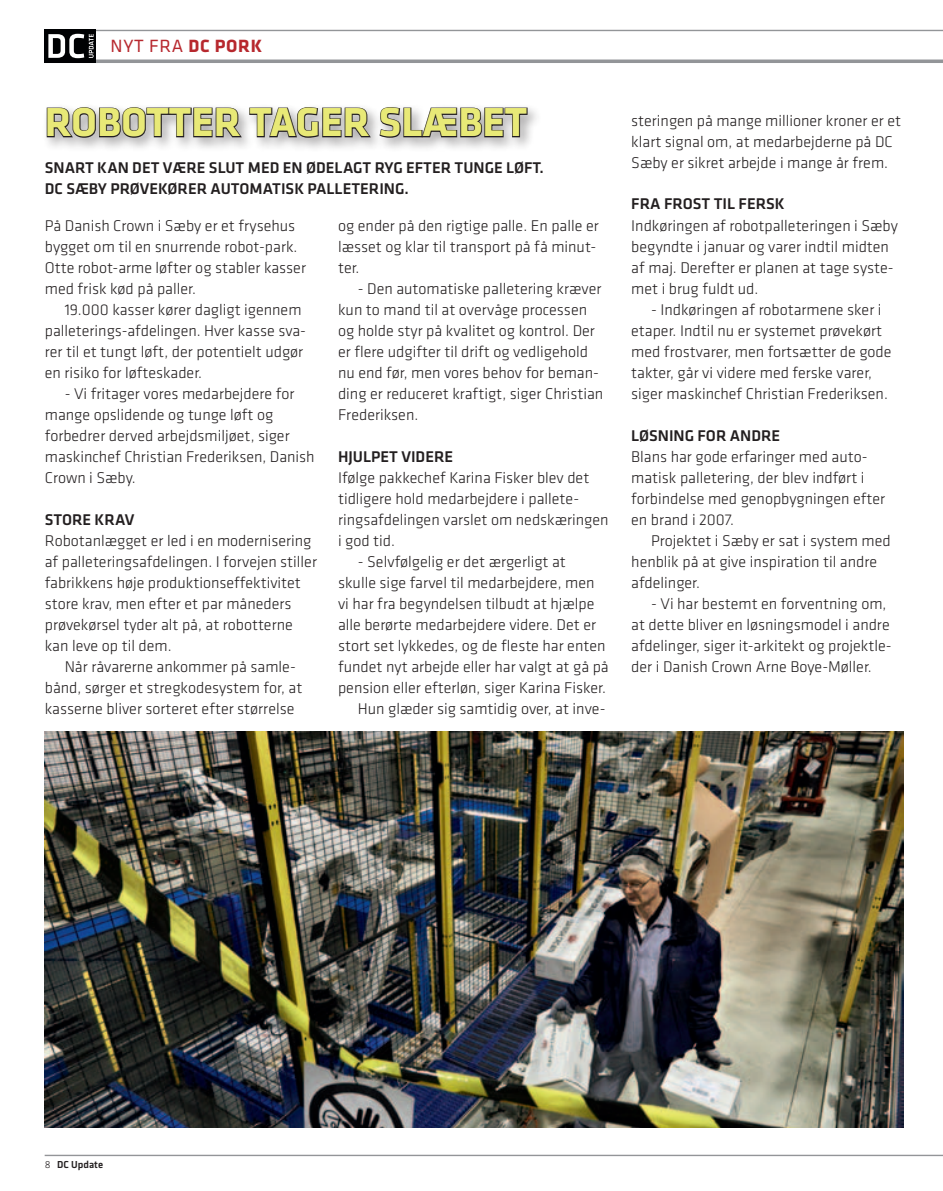
<style>
.page{position:relative;width:943px;height:1191px;background:#fff}
.page>*{position:absolute;margin:0;border:0;box-sizing:border-box;transform-origin:0 0}
.t1{font:700 42px "Klavika";color:#e8e977}
.t2{font:18.38px "Klavika";letter-spacing:.04em;color:#b7282e}
.t3{font:300 16.1px/21px "Klavika";color:#231f20}
.t4{font:500 16.1px "Klavika";color:#231f20}
.t5{font:500 10.5px "Klavika";color:#231f20}
.s1{font-weight:700}
.s2{font-weight:300}
</style>
<div class="page">
<hr style="left:45px;top:1154px;width:898px;height:2px;background:#939598">
<hr style="left:45px;top:30px;width:898px;height:1px;background:#939598">
<hr style="left:45px;top:60px;width:898px;height:3px;background:#939598">
<div style="left:45px;top:30px;width:51px;height:33px;background:#000103"></div>
<svg style="left:48px;top:34px;width:46px;height:24px"></svg>
<img style="left:45px;top:731px;width:858px;height:397px">
<div style="left:42px;top:103px;width:500px;height:49px;background:#231f20;opacity:.4"></div>
<svg style="left:46px;top:106px;width:326px;height:33px;background:#a4a2a3"></svg>
<svg style="left:378px;top:106px;width:150px;height:33px;background:#a3a1a1"></svg>
<p class="t2" style="left:111px;top:35px;width:153px">NYT FRA <span class="s1">DC PORK</span></p>
<h1 class="t1" style="left:45px;top:100px;width:101px">ROBOTTER</h1>
<h1 class="t1" style="left:250px;top:100px;width:25px">TAGER</h1>
<h1 class="t1" style="left:378px;top:100px;width:27px">SLÆ</h1>
<h1 class="t1" style="left:458px;top:100px;width:46px">BET</h1>
<p class="t4" style="left:45px;top:159px;width:340px">SNART KAN DET VÆRE SLUT MED EN ØDELAGT RYG</p>
<p class="t4" style="left:406px;top:159px;width:59px">EFTER TUNG</p>
<p class="t4" style="left:494px;top:159px;width:51px">E LØFT.</p>
<p class="t4" style="left:45px;top:180px;width:365px">DC SÆBY PRØVEKØRER AUTOMATISK PALLETERING .</p>
<p class="t3" style="left:45px;top:215px;width:263px">På Danish Crown i Sæby er et frysehus bygget om til en snurrende robot-park.<br>Otte robot-arme løfter og stabler kasser med frisk kød på paller.</p>
<p class="t3" style="left:45px;top:299px;width:263px;text-indent:20px">19.000 kasser kører dagligt igennem palleterings-afdelingen. Hver kasse sva&shy;rer til et tungt løft, der potentielt udgør en risiko for løfteskader.</p>
<p class="t3" style="left:45px;top:383px;width:271px;text-indent:20px">- Vi fritager vores medarbejdere for mange opslidende og tunge løft og forbedrer derved arbejdsmiljøet, siger maskinchef Christian Frederiksen, Danish Crown i Sæby.</p>
<p class="t4" style="left:45px;top:510px;width:91px">STOR E KRAV</p>
<p class="t3" style="left:45px;top:530px;width:274px">Robotanlægget er led i en modernisering af palleteringsafdelingen. I forvejen stiller fabrikkens høje produktionseffektivitet store krav, men efter et par måneders prøvekørsel tyder alt på, at robotterne kan leve op til dem.</p>
<p class="t3" style="left:45px;top:656px;width:259px;text-indent:20px">Når råvarerne ankommer på samle&shy;bånd, sørger et stregkodesystem for, at kasserne bliver sorteret efter størrelse</p>
<p class="t3" style="left:338px;top:215px;width:262px">og ender på den rigtige palle. En palle er læsset og klar til transport på få minut&shy;ter.</p>
<p class="t3" style="left:338px;top:278px;width:267px;text-indent:20px">- Den automatiske palletering kræver kun to mand til at overvåge processen og holde styr på kvalitet og kontrol. Der er flere udgifter til drift og vedligehold nu end før, men vores behov for beman&shy;ding er reduceret kraftigt, siger Christian Frederiksen.</p>
<p class="t4" style="left:338px;top:447px;width:117px">HJULPET VIDERE</p>
<p class="t3" style="left:338px;top:467px;width:272px">Ifølge pakkechef Karina Fisker blev det tidligere hold medarbejdere i pallete&shy;ringsafdelingen varslet om nedskæringen i god tid.</p>
<p class="t3" style="left:358px;top:551px;width:209px">- Selvfølgelig er det ærgerligt at</p>
<p class="t3" style="left:338px;top:572px;width:258px">skulle sige farvel til medarbejdere, men</p>
<p class="t3" style="left:338px;top:593px;width:258px">vi har fra begyndelsen tilbudt at hjælpe</p>
<p class="t3" style="left:338px;top:614px;width:259px">alle berørte medarbejdere videre. Det er</p>
<p class="t3" style="left:338px;top:635px;width:269px">stort set lykkedes, og de fleste har enten</p>
<p class="t3" style="left:338px;top:656px;width:272px">fundet nyt arbejde eller har valgt at gå på</p>
<p class="t3" style="left:338px;top:677px;width:269px">pension eller efterløn, siger Karina Fisker.</p>
<p class="t3" style="left:358px;top:698px;width:249px">Hun glæder sig samtidig over, at inve-</p>
<p class="t3" style="left:631px;top:110px;width:271px">steringen på mange millioner kroner er et klart signal om, at medarbejderne på DC<br>Sæby er sikret arbejde i mange år frem.</p>
<p class="t4" style="left:631px;top:195px;width:153px">FRA FROST TIL FERSK</p>
<p class="t3" style="left:631px;top:215px;width:268px">Indkøringen af robotpalleteringen i Sæby begyndte i januar og varer indtil midten af maj. Derefter er planen at tage syste&shy;met i brug fuldt ud.</p>
<p class="t3" style="left:631px;top:299px;width:262px;text-indent:20px">- Indkøringen af robotarmene sker i etaper. Indtil nu er systemet prøvekørt med frostvarer, men fortsætter de gode takter, går vi videre med ferske varer, siger maskinchef Christian Frederiksen.</p>
<p class="t4" style="left:631px;top:426px;width:77px">LØSNING FOR</p>
<p class="t4" style="left:729px;top:426px;width:52px">ANDRE</p>
<p class="t3" style="left:631px;top:446px;width:255px">Blans har gode erfaringer med auto&shy;matisk palletering, der blev indført i forbindelse med genopbygningen efter en brand i 2007.</p>
<p class="t3" style="left:631px;top:530px;width:261px;text-indent:20px">Projektet i Sæby er sat i system med henblik på at give inspiration til andre afdelinger.</p>
<p class="t3" style="left:631px;top:593px;width:262px;text-indent:20px">- Vi har bestemt en forventning om, at dette bliver en løsningsmodel i andre afdelinger, siger it-arkitekt og projektle&shy;der i Danish Crown Arne Boye-Møller.</p>
<p class="t5" style="left:45px;top:1159px;width:60px"><span class="s2">8</span> DC Update</p>
</div>
